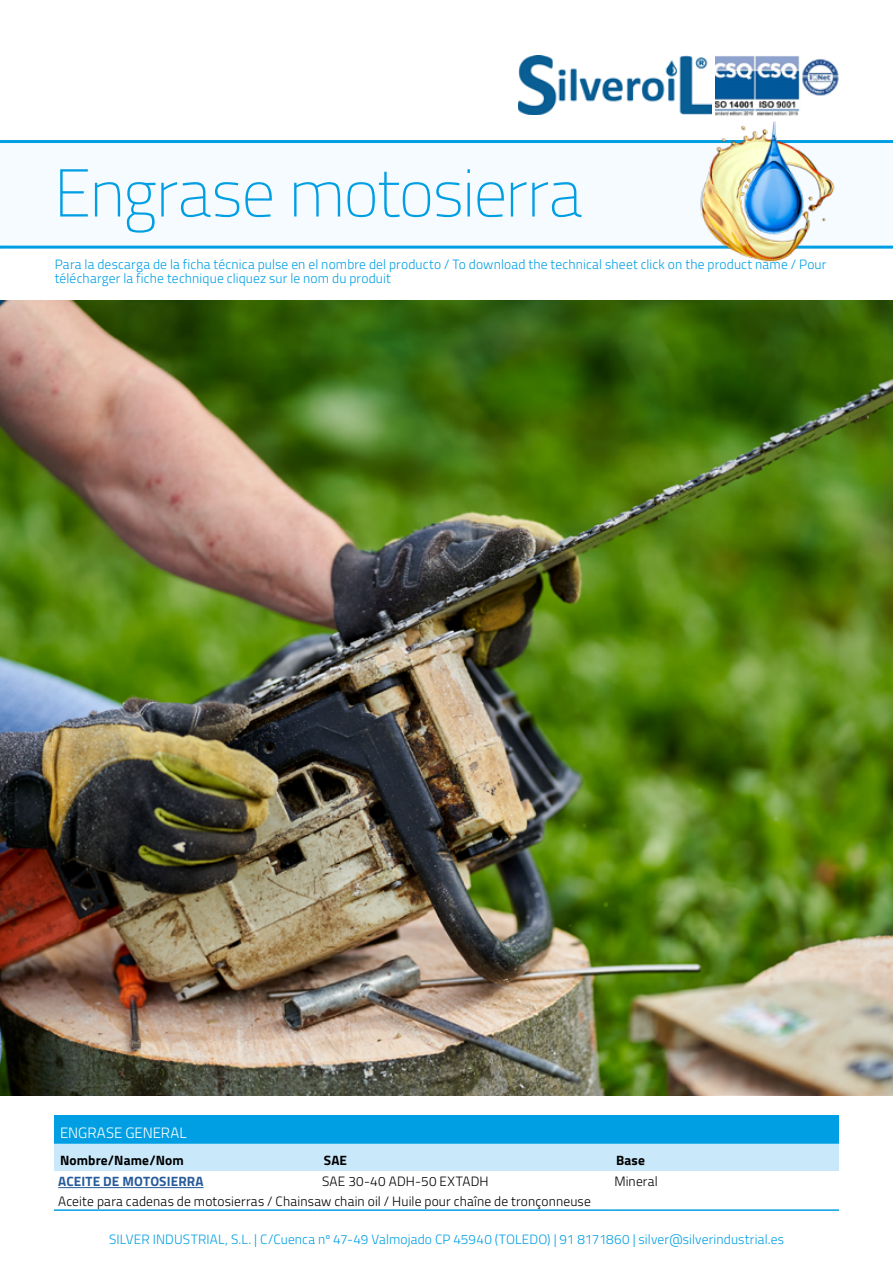
<style>
.page{position:relative;width:893px;height:1263px;background:#fff}
.page>*{position:absolute;margin:0;border:0;box-sizing:border-box;transform-origin:0 0}
.t1{font:200 67.5px "Titillium Web";letter-spacing:-.02em;color:#009fe3}
.t2{font:300 15px "Titillium Web";letter-spacing:-.005em;color:#fff}
.t3{font:300 13.5px/13.5px "Titillium Web";letter-spacing:.01em;color:#009fe3}
.t4{font:300 13.5px "Titillium Web";letter-spacing:.01em;color:#000}
.t5{font:700 13.5px "Titillium Web";letter-spacing:.01em;color:#000}
.t6{font:700 13.5px "Titillium Web";letter-spacing:.01em;color:#275b9b}
</style>
<div class="page">
<div style="left:54px;top:1115px;width:785px;height:29px;background:#009fe3"></div>
<div style="left:54px;top:1144px;width:785px;height:27px;background:#c9e9fb"></div>
<hr style="left:54px;top:1209px;width:264px;height:2px;background:#009fe3">
<hr style="left:318px;top:1209px;width:292px;height:2px;background:#009fe3">
<hr style="left:610px;top:1209px;width:229px;height:2px;background:#009fe3">
<hr style="left:58px;top:1187px;width:146px;height:1px;background:#275b9b">
<div style="left:0;top:140px;width:892px;height:107px;background:#f5fbfe"></div>
<hr style="left:0;top:140px;width:893px;height:3px;background:#009fe3">
<hr style="left:0;top:246px;width:893px;height:3px;background:#009fe3">
<img style="left:519px;top:55px;width:192px;height:60px">
<img style="left:715px;top:55px;width:124px;height:61px">
<img style="left:697px;top:121px;width:142px;height:141px">
<img style="left:1px;top:300px;width:892px;height:795px">
<h1 class="t1" style="left:54px;top:145px;width:530px">Engrase motosierra</h1>
<p class="t3" style="left:55px;top:257px;width:773px">Para la descarga de la ficha técnica pulse en el nombre del producto / To download the technical sheet click on the product name / Pour télécharger la fiche technique cliquez sur le nom du produit</p>
<p class="t2" style="left:60px;top:1121px;width:128px">ENGRASE GENERAL</p>
<p class="t5" style="left:60px;top:1150px;width:125px">Nombre/Name/Nom</p>
<p class="t5" style="left:324px;top:1150px;width:25px">SAE</p>
<p class="t5" style="left:616px;top:1150px;width:30px">Base</p>
<p class="t6" style="left:58px;top:1171px;width:147px">ACEITE DE MOTOSIERRA</p>
<p class="t4" style="left:322px;top:1172px;width:168px">SAE 30-40 ADH-50 EXTADH</p>
<p class="t4" style="left:614px;top:1172px;width:45px">Mineral</p>
<p class="t4" style="left:58px;top:1191px;width:534px">Aceite para cadenas de motosierras / Chainsaw chain oil / Huile pour chaîne de tronçonneuse</p>
<p class="t3" style="left:109px;top:1231px;width:676px">SILVER INDUSTRIAL, S.L. | C/Cuenca nº 47-49 Valmojado CP 45940 (TOLEDO) | 91 8171860 | silver@silverindustrial.es</p>
</div>
